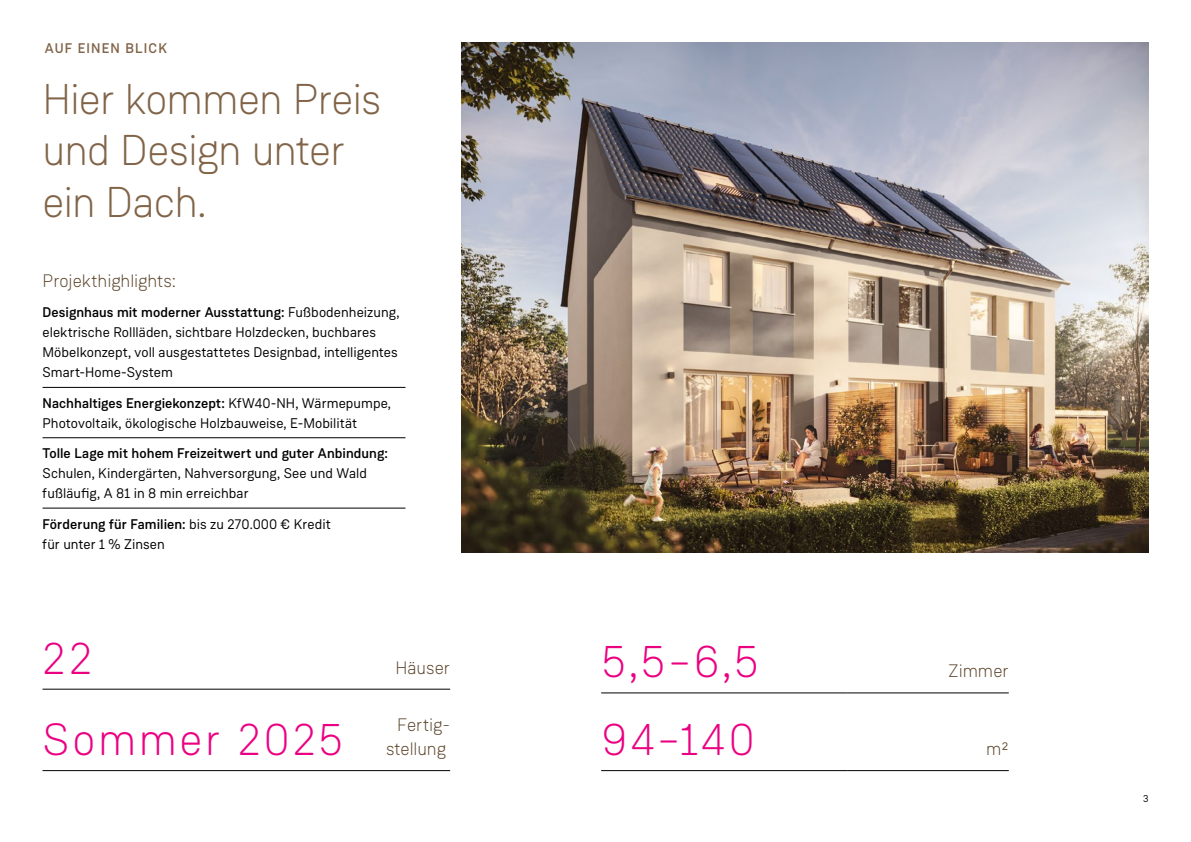
<style>
.page{position:relative;width:1191px;height:842px;background:#fff}
.page>*{position:absolute;margin:0;border:0;box-sizing:border-box;transform-origin:0 0}
.t1{font:300 45px "Weissenhof Grotesk";letter-spacing:.06em;color:#eb0082}
.t2{font:300 43px/51.6px "Weissenhof Grotesk";letter-spacing:-.025em;color:#816448}
.t3{font:300 18px/24px "Weissenhof Grotesk";color:#594127;text-align:right}
.t4{font:14px/20px "Weissenhof Grotesk";letter-spacing:.005em;color:#000}
.t5{font:500 14px "Weissenhof Grotesk";letter-spacing:.005em;color:#000}
.t6{font:500 14px "Weissenhof Grotesk";letter-spacing:.08em;color:#816448}
.t7{font:10px "Weissenhof Grotesk";color:#000}
.s1{font-weight:500}
</style>
<div class="page">
<hr style="left:601px;top:692px;width:247px;height:1px;background:#000">
<hr style="left:848px;top:692px;width:160px;height:1px;background:#000">
<hr style="left:601px;top:770px;width:247px;height:1px;background:#000">
<hr style="left:848px;top:770px;width:160px;height:1px;background:#000">
<hr style="left:43px;top:689px;width:343px;height:1px;background:#000">
<hr style="left:386px;top:689px;width:64px;height:1px;background:#000">
<hr style="left:43px;top:770px;width:343px;height:1px;background:#000">
<hr style="left:386px;top:770px;width:64px;height:1px;background:#000">
<img style="left:461px;top:43px;width:687px;height:510px">
<hr style="left:43px;top:387px;width:362px;height:1px;background:#000">
<hr style="left:43px;top:437px;width:362px;height:1px;background:#000">
<hr style="left:43px;top:508px;width:362px;height:1px;background:#000">
<p class="t6" style="left:45px;top:40px;width:124px">AUF EINEN BLICK</p>
<h2 class="t2" style="left:43px;top:73px;width:340px">Hier kommen Preis und Design unter ein Dach.</h2>
<p class="t3" style="left:43px;top:269px;width:135px">Projekthighlights:</p>
<p class="t4" style="left:43px;top:303px;width:358px"><span class="s1">Designhaus mit moderner Ausstattung:</span> Fußbodenheizung, elektrische Rollläden, sichtbare Holzdecken, buchbares Möbelkonzept, voll ausgestattetes Designbad, intelligentes Smart-Home-System</p>
<p class="t4" style="left:43px;top:393px;width:350px"><span class="s1">Nachhaltiges Energiekonzept:</span> KfW40-NH, Wärmepumpe,<br>Photovoltaik, ökologische Holzbauweise, E-Mobilität</p>
<p class="t5" style="left:43px;top:445px;width:347px">Tolle Lage mit hohem Freizeitwert und guter Anbindung:</p>
<p class="t4" style="left:43px;top:463px;width:326px">Schulen, Kindergärten, Nahversorgung, See und Wald fußläufig, A 81 in 8 min erreichbar</p>
<p class="t4" style="left:43px;top:514px;width:290px"><span class="s1">Förderung für Familien:</span> bis zu 270.000 € Kredit für unter 1 % Zinsen</p>
<h1 class="t1" style="left:43px;top:631px;width:51px">22</h1>
<p class="t3" style="left:395px;top:655px;width:56px">Häuser</p>
<h1 class="t1" style="left:43px;top:713px;width:302px">Sommer 2025</h1>
<p class="t3" style="left:386px;top:713px;width:66px">Fertig&shy;stellung</p>
<h1 class="t1" style="left:601px;top:635px;width:159px">5,5–6,5</h1>
<h1 class="t1" style="left:601px;top:713px;width:155px">94–140</h1>
<p class="t3" style="left:948px;top:659px;width:62px">Zimmer</p>
<p class="t3" style="left:986px;top:737px;width:24px">m²</p>
<p class="t7" style="left:1143px;top:792px;width:7px">3</p>
</div>
